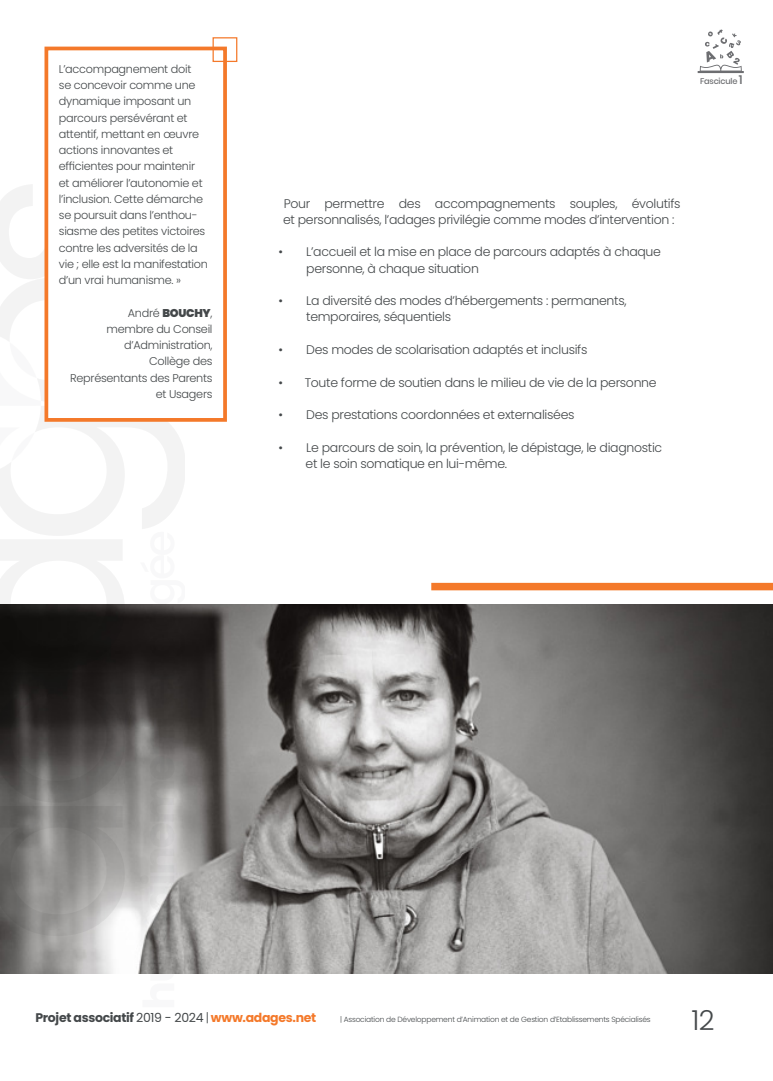
<style>
.page{position:relative;width:773px;height:1081px;background:#fff}
.page>*{position:absolute;margin:0;border:0;box-sizing:border-box;transform-origin:0 0}
.t1{font:300 27.5px "Poppins";color:#44484a}
.t2{font:300 12.5px/16.2px "Poppins";letter-spacing:-.025em;color:#44484a}
.t3{font:700 12.5px "Poppins";letter-spacing:-.025em;color:#44484a}
.t4{font:300 11.25px/16.2px "Poppins";letter-spacing:-.025em;color:#44484a}
.t5{font:500 8.25px "Poppins";letter-spacing:-.025em;color:#6d6e71}
.t6{font:300 7.5px "Poppins";letter-spacing:-.025em;color:#44484a}
.s1{font-weight:900}
.s2{font-size:12.38px}
.s3{font-weight:400}
.s4{font-weight:300}
.s5{color:#f4792a}
</style>
<div class="page">
<svg style="left:0;top:184px;width:185px;height:420px"></svg>
<svg style="left:697px;top:29px;width:46px;height:44px"></svg>
<img style="left:0;top:604px;width:772px;height:370px">
<div style="left:431px;top:583px;width:341px;height:7px;background:#f4792a"></div>
<div style="left:46px;top:48px;width:179px;height:372px;background:#fff"></div>
<div style="left:44px;top:47px;width:183px;height:375px;border:4px solid #f4792a"></div>
<div style="left:212px;top:37px;width:25px;height:25px;border:1px solid #f4792a"></div>
<p class="t4" style="left:59px;top:61px;width:151px">L’accompagnement doit<br>se concevoir comme une dynamique imposant un parcours persévérant et attentif, mettant en œuvre actions innovantes et efficientes pour maintenir et améliorer l’autonomie et l’inclusion. Cette démarche se poursuit dans l’enthou&shy;siasme des petites victoires contre les adversités de la vie ; elle est la manifestation d’un vrai humanisme. »</p>
<p class="t4" style="left:70px;top:305px;width:144px;text-align:right">André <span class="s1">BOUCHY</span>,<br>membre du Conseil d’Administration,<br>Collège des<br>Représentants des Parents et Usagers</p>
<p class="t5" style="left:700px;top:78px;width:44px">Fascicule <span class="s2">1</span></p>
<p class="t2" style="left:283px;top:195px;width:399px">Pour permettre des accompagnements souples, évolutifs et personnalisés, l’adages privilégie comme modes d’intervention :</p>
<p class="t2" style="left:306px;top:244px;width:356px;text-indent:-28px">• L’accueil et la mise en place de parcours adaptés à chaque personne, à chaque situation</p>
<p class="t2" style="left:306px;top:293px;width:322px;text-indent:-28px">• La diversité des modes d’hébergements : permanents, temporaires, séquentiels</p>
<p class="t2" style="left:278px;top:342px;width:310px">• Des modes de scolarisation adaptés et inclusifs</p>
<p class="t2" style="left:278px;top:374px;width:379px">• Toute forme de soutien dans le milieu de vie de la personne</p>
<p class="t2" style="left:278px;top:407px;width:297px">• Des prestations coordonnées et externalisées</p>
<p class="t2" style="left:305px;top:439px;width:358px;text-indent:-27px">• Le parcours de soin, la prévention, le dépistage, le diagnostic et le soin somatique en lui-même.</p>
<p class="t3" style="left:35px;top:1011px;width:282px">Projet associatif <span class="s3">2019 - 2024</span> <span class="s4">|</span> <span class="s5">www.adages.net</span></p>
<p class="t6" style="left:340px;top:1015px;width:312px">| Association de Développement d’Animation et de Gestion d’Etablissements Spécialisés</p>
<h1 class="t1" style="left:691px;top:1004px;width:25px">12</h1>
</div>
